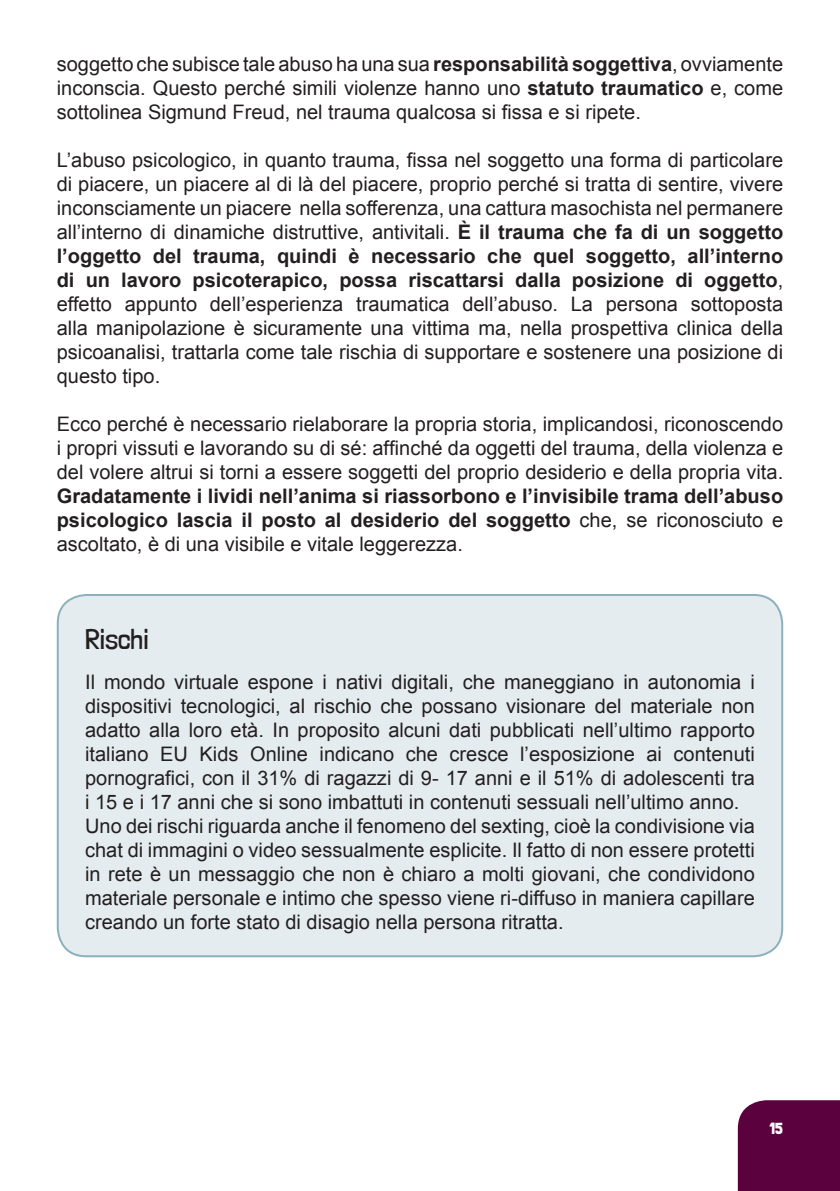
<style>
.page{position:relative;width:840px;height:1191px;background:#fff}
.page>*{position:absolute;margin:0;border:0;box-sizing:border-box;transform-origin:0 0}
.t1{font:300 28px "Londrina Solid";color:#231f20}
.t2{font:20px/24px "Arial";color:#231f20;text-align:justify}
.t3{font:700 20px/24px "Arial";color:#231f20;text-align:justify}
.t4{font:16px "Londrina Solid";color:#fff}
.s1{font-weight:700}
.s2{font-weight:400}
</style>
<div class="page">
<div style="left:737px;top:1100px;width:102px;height:91px;background:#5b013d"></div>
<div style="left:58px;top:595px;width:723px;height:361px;background:#e5ecef;border-radius:28px"></div>
<div style="left:57px;top:594px;width:725px;height:363px;border:2px solid #8db0bd;border-radius:28px"></div>
<p class="t2" style="left:57px;top:52px;width:727px">soggetto che subisce tale abuso ha una sua <span class="s1">responsabilità soggettiva</span>, ovviamente inconscia. Questo perché simili violenze hanno uno <span class="s1">statuto traumatico</span> e, come sottolinea Sigmund Freud, nel trauma qualcosa si fissa e si ripete.</p>
<p class="t2" style="left:57px;top:148px;width:727px">L’abuso psicologico, in quanto trauma, fissa nel soggetto una forma di particolare di piacere, un piacere al di là del piacere, proprio perché si tratta di sentire, vivere inconsciamente un piacere nella sofferenza, una cattura masochista nel permanere all’interno di dinamiche distruttive, antivitali. <span class="s1">È il trauma che fa di un soggetto l’oggetto del trauma, quindi è necessario che quel soggetto, all’interno di un lavoro psicoterapico, possa riscattarsi dalla posizione di oggetto</span>, effetto appunto dell’esperienza traumatica dell’abuso. La persona sottoposta alla manipolazione è sicuramente una vittima ma, nella prospettiva clinica della psicoanalisi, trattarla come tale rischia di supportare e sostenere una posizione di questo tipo.</p>
<p class="t2" style="left:57px;top:412px;width:727px">Ecco perché è necessario rielaborare la propria storia, implicandosi, riconoscendo i propri vissuti e lavorando su di sé: affinché da oggetti del trauma, della violenza e del volere altrui si torni a essere soggetti del proprio desiderio e della propria vita.</p>
<p class="t3" style="left:57px;top:485px;width:727px">Gradatamente i lividi nell’anima si riassorbono e l’invisibile trama dell’abuso psicologico lascia il posto al desiderio del soggetto <span class="s2">che, se riconosciuto e ascoltato, è di una visibile e vitale leggerezza.</span></p>
<h1 class="t1" style="left:85px;top:622px;width:65px">Rischi</h1>
<p class="t2" style="left:85px;top:670px;width:670px;text-align:left">Il mondo virtuale espone i nativi digitali, che maneggiano in autonomia i dispositivi tecnologici, al rischio che possano visionare del materiale non adatto alla loro età. In proposito alcuni dati pubblicati nell’ultimo rapporto italiano EU Kids Online indicano che cresce l’esposizione ai contenuti pornografici, con il 31% di ragazzi di 9- 17 anni e il 51% di adolescenti tra i 15 e i 17 anni che si sono imbattuti in contenuti sessuali nell’ultimo anno.<br>Uno dei rischi riguarda anche il fenomeno del sexting, cioè la condivisione via chat di immagini o video sessualmente esplicite. Il fatto di non essere protetti in rete è un messaggio che non è chiaro a molti giovani, che condividono materiale personale e intimo che spesso viene ri-diffuso in maniera capillare creando un forte stato di disagio nella persona ritratta.</p>
<p class="t4" style="left:769px;top:1119px;width:15px">15</p>
</div>
